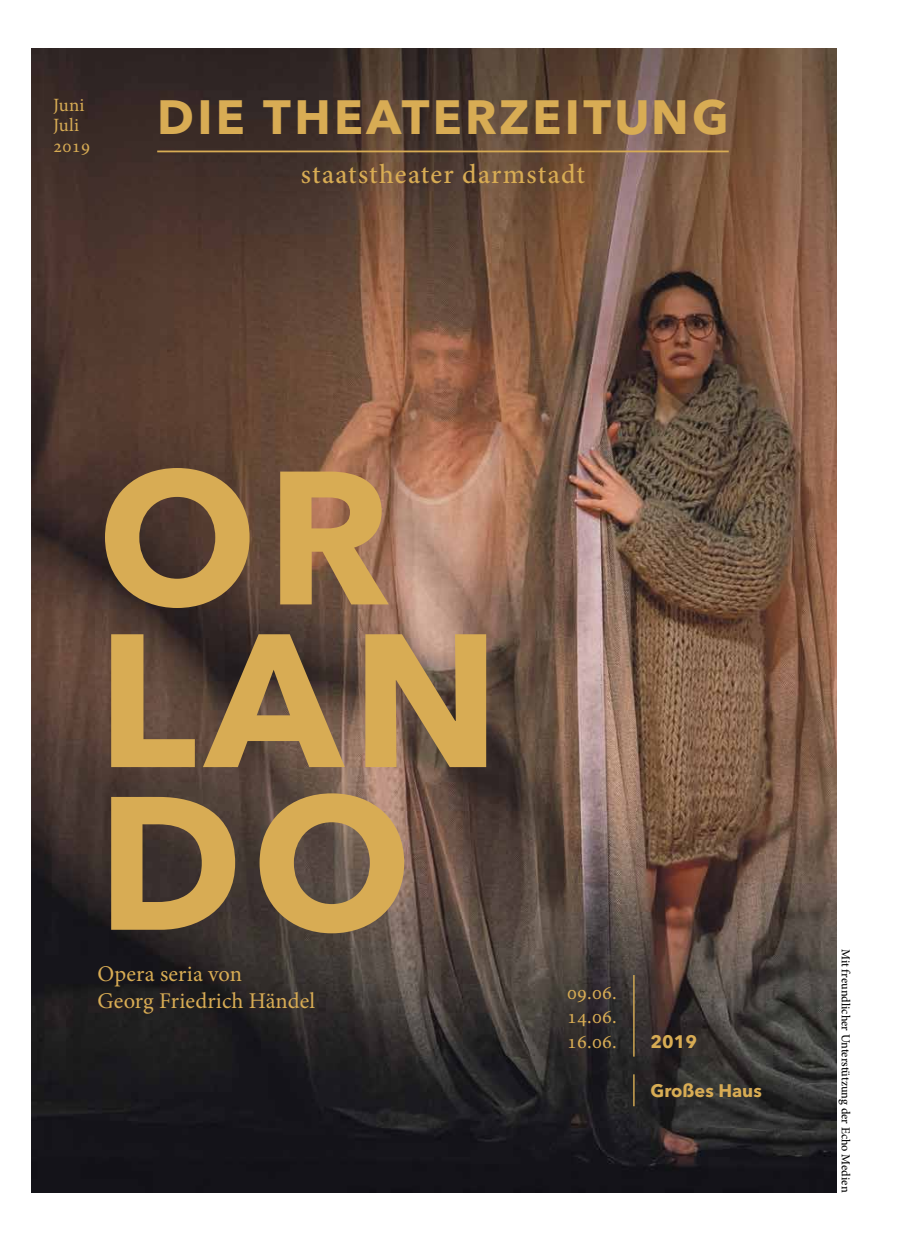
<style>
.page{position:relative;width:904px;height:1241px;background:#fff}
.page>*{position:absolute;margin:0;border:0;box-sizing:border-box;transform-origin:0 0}
.t1{font:700 187.5px/162.6px "Avenir Next LT Pro";letter-spacing:.05em;color:#d8ac54}
.t2{font:700 47.62px "Avenir Next LT Pro";letter-spacing:.07em;color:#d8ac54}
.t3{font:500 27.38px "Minion Pro";letter-spacing:.04em;color:#d8ac54}
.t4{font:22.5px/27px "Minion Pro";color:#d8ac54}
.t5{font:20.25px/24.2px "Minion Pro";color:#d8ac54;text-align:justify}
.t6{font:18.75px/20.6px "Minion Pro";color:#d8ac54}
.t7{font:700 18px "Avenir Next LT Pro";color:#d8ac54}
.t8{font:500 12.25px "Minion Pro";color:#000}
</style>
<div class="page">
<img style="left:32px;top:49px;width:804px;height:1142px">
<hr style="left:157px;top:150px;width:571px;height:2px;background:#d8ac54">
<hr style="left:633px;top:974px;width:1px;height:82px;background:#d8ac54">
<hr style="left:633px;top:1074px;width:1px;height:32px;background:#d8ac54">
<h3 class="t6" style="left:53px;top:94px;width:39px">Juni<br>Juli<br>2019</h3>
<h2 class="t2" style="left:157px;top:88px;width:573px">DIE THEATERZEITUNG</h2>
<h3 class="t3" style="left:301px;top:156px;width:285px">staatstheater darmstadt</h3>
<h1 class="t1" style="left:97px;top:455px;width:404px">OR<br>LAN<br>DO</h1>
<h3 class="t4" style="left:97px;top:960px;width:219px">Opera seria von<br>Georg Friedrich Händel</h3>
<h3 class="t5" style="left:567px;top:980px;width:51px">09.06.<br>14.06.<br>16.06.</h3>
<h3 class="t7" style="left:650px;top:1029px;width:48px">2019</h3>
<h3 class="t7" style="left:650px;top:1079px;width:113px">Großes Haus</h3>
<p class="t8" style="left:854px;top:948px;width:245px;rotate:90deg">Mit freundlicher Unterstützung der Echo Medien</p>
</div>
